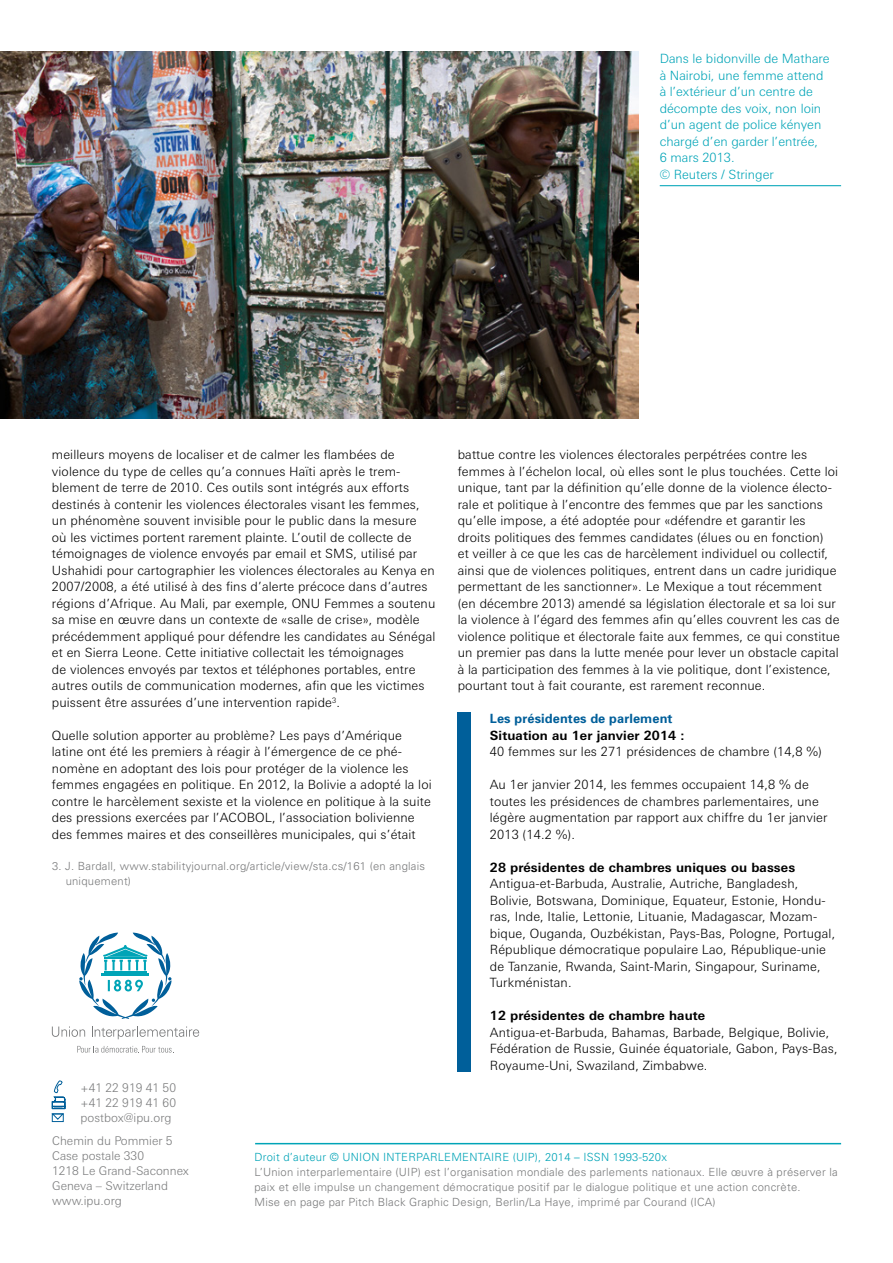
<style>
.page{position:relative;width:893px;height:1263px;background:#fff}
.page>*{position:absolute;margin:0;border:0;box-sizing:border-box;transform-origin:0 0}
.t1{font:300 12.75px/16.5px "Linotype Univers Basic";letter-spacing:.01em;color:#000}
.t2{font:300 12.75px/16.5px "Linotype Univers Basic";color:#00a4b7}
.t3{font:700 12.75px "Linotype Univers Basic";letter-spacing:.01em;color:#000}
.t4{font:700 12.75px "Univers";letter-spacing:.01em;color:#005f9a}
.t5{font:300 12px/15px "Linotype Univers Basic";color:#797a7b;text-align:justify}
.t6{font:300 11.25px/15px "Univers";letter-spacing:.02em;color:#797a7b}
.t7{font:300 11.25px "Univers";letter-spacing:.02em;color:#00a4b7}
</style>
<div class="page">
<div style="left:457px;top:713px;width:14px;height:359px;background:#005f9a"></div>
<img style="left:0;top:52px;width:638px;height:367px">
<hr style="left:660px;top:185px;width:181px;height:1px;background:#00a4b7">
<div style="left:52px;top:1114px;width:11px;height:8px;border:1px solid #005f9a"></div>
<svg style="left:52px;top:1080px;width:13px;height:40px"></svg>
<hr style="left:255px;top:1143px;width:586px;height:1px;background:#00a4b7">
<svg style="left:52px;top:1026px;width:33px;height:11px"></svg>
<svg style="left:92px;top:1026px;width:107px;height:13px"></svg>
<svg style="left:77px;top:1046px;width:97px;height:7px"></svg>
<svg style="left:79px;top:933px;width:93px;height:86px"></svg>
<p class="t2" style="left:660px;top:50px;width:171px">Dans le bidonville de Mathare à Nairobi, une femme attend à l’extérieur d’un centre de décompte des voix, non loin d’un agent de police kényen chargé d’en garder l’entrée,<br>6 mars 2013.<br>© Reuters / Stringer</p>
<p class="t1" style="left:52px;top:446px;width:385px">meilleurs moyens de localiser et de calmer les flambées de violence du type de celles qu’a connues Haïti après le trem&shy;blement de terre de 2010. Ces outils sont intégrés aux efforts destinés à contenir les violences électorales visant les femmes, un phénomène souvent invisible pour le public dans la mesure<br>où les victimes portent rarement plainte. L’outil de collecte de témoignages de violence envoyés par email et SMS, utilisé par Ushahidi pour cartographier les violences électorales au Kenya en 2007/2008, a été utilisé à des fins d’alerte précoce dans d’autres régions d’Afrique. Au Mali, par exemple, ONU Femmes a soutenu sa mise en œuvre dans un contexte de «salle de crise», modèle précédemment appliqué pour défendre les candidates au Sénégal et en Sierra Leone. Cette initiative collectait les témoignages<br>de violences envoyés par textos et téléphones portables, entre autres outils de communication modernes, afin que les victimes puissent être assurées d’une intervention rapide<sup>3</sup>.</p>
<p class="t1" style="left:52px;top:727px;width:381px">Quelle solution apporter au problème? Les pays d’Amérique latine ont été les premiers à réagir à l’émergence de ce phé&shy;nomène en adoptant des lois pour protéger de la violence les femmes engagées en politique. En 2012, la Bolivie a adopté la loi contre le harcèlement sexiste et la violence en politique à la suite des pressions exercées par l’ACOBOL, l’association bolivienne des femmes maires et des conseillères municipales, qui s’était</p>
<p class="t6" style="left:66px;top:858px;width:361px;text-indent:-14px">3. J. Bardall, www.stabilityjournal.org/article/view/sta.cs/161 (en anglais uniquement)</p>
<p class="t1" style="left:458px;top:446px;width:384px">battue contre les violences électorales perpétrées contre les femmes à l’échelon local, où elles sont le plus touchées. Cette loi unique, tant par la définition qu’elle donne de la violence électo&shy;rale et politique à l’encontre des femmes que par les sanctions qu’elle impose, a été adoptée pour «défendre et garantir les droits politiques des femmes candidates (élues ou en fonction)<br>et veiller à ce que les cas de harcèlement individuel ou collectif, ainsi que de violences politiques, entrent dans un cadre juridique permettant de les sanctionner». Le Mexique a tout récemment (en décembre 2013) amendé sa législation électorale et sa loi sur la violence à l’égard des femmes afin qu’elles couvrent les cas de violence politique et électorale faite aux femmes, ce qui constitue un premier pas dans la lutte menée pour lever un obstacle capital à la participation des femmes à la vie politique, dont l’existence, pourtant tout à fait courante, est rarement reconnue.</p>
<p class="t4" style="left:490px;top:711px;width:184px">Les présidentes de parlement</p>
<p class="t3" style="left:490px;top:728px;width:196px">Situation au 1er janvier 2014 :</p>
<p class="t1" style="left:490px;top:743px;width:334px">40 femmes sur les 271 présidences de chambre (14,8 %)</p>
<p class="t1" style="left:490px;top:776px;width:339px">Au 1er janvier 2014, les femmes occupaient 14,8 % de toutes les présidences de chambres parlementaires, une légère augmentation par rapport aux chiffre du 1er janvier 2013 (14.2 %).</p>
<p class="t3" style="left:490px;top:859px;width:307px">28 présidentes de chambres uniques ou basses</p>
<p class="t1" style="left:490px;top:875px;width:347px">Antigua-et-Barbuda, Australie, Autriche, Bangladesh, Bolivie, Botswana, Dominique, Equateur, Estonie, Hondu&shy;ras, Inde, Italie, Lettonie, Lituanie, Madagascar, Mozam&shy;bique, Ouganda, Ouzbékistan, Pays-Bas, Pologne, Portugal, République démocratique populaire Lao, République-unie de Tanzanie, Rwanda, Saint-Marin, Singapour, Suriname, Turkménistan.</p>
<p class="t3" style="left:490px;top:1008px;width:217px">12 présidentes de chambre haute</p>
<p class="t1" style="left:490px;top:1024px;width:349px">Antigua-et-Barbuda, Bahamas, Barbade, Belgique, Bolivie,<br>Fédération de Russie, Guinée équatoriale, Gabon, Pays-Bas,<br>Royaume-Uni, Swaziland, Zimbabwe.</p>
<p class="t5" style="left:81px;top:1080px;width:97px">+41 22 919 41 50 +41 22 919 41 60 postbox@ipu.org</p>
<p class="t5" style="left:52px;top:1133px;width:138px;text-align:left">Chemin du Pommier 5<br>Case postale 330<br>1218 Le Grand-Saconnex<br>Geneva – Switzerland www.ipu.org</p>
<p class="t7" style="left:254px;top:1150px;width:414px">Droit d’auteur © UNION INTERPARLEMENTAIRE (UIP), 2014 – ISSN 1993-520x</p>
<p class="t6" style="left:254px;top:1164px;width:585px">L’Union interparlementaire (UIP) est l’organisation mondiale des parlements nationaux. Elle œuvre à préserver la paix et elle impulse un changement démocratique positif par le dialogue politique et une action concrète.<br>Mise en page par Pitch Black Graphic Design, Berlin/La Haye, imprimé par Courand (ICA)</p>
</div>
